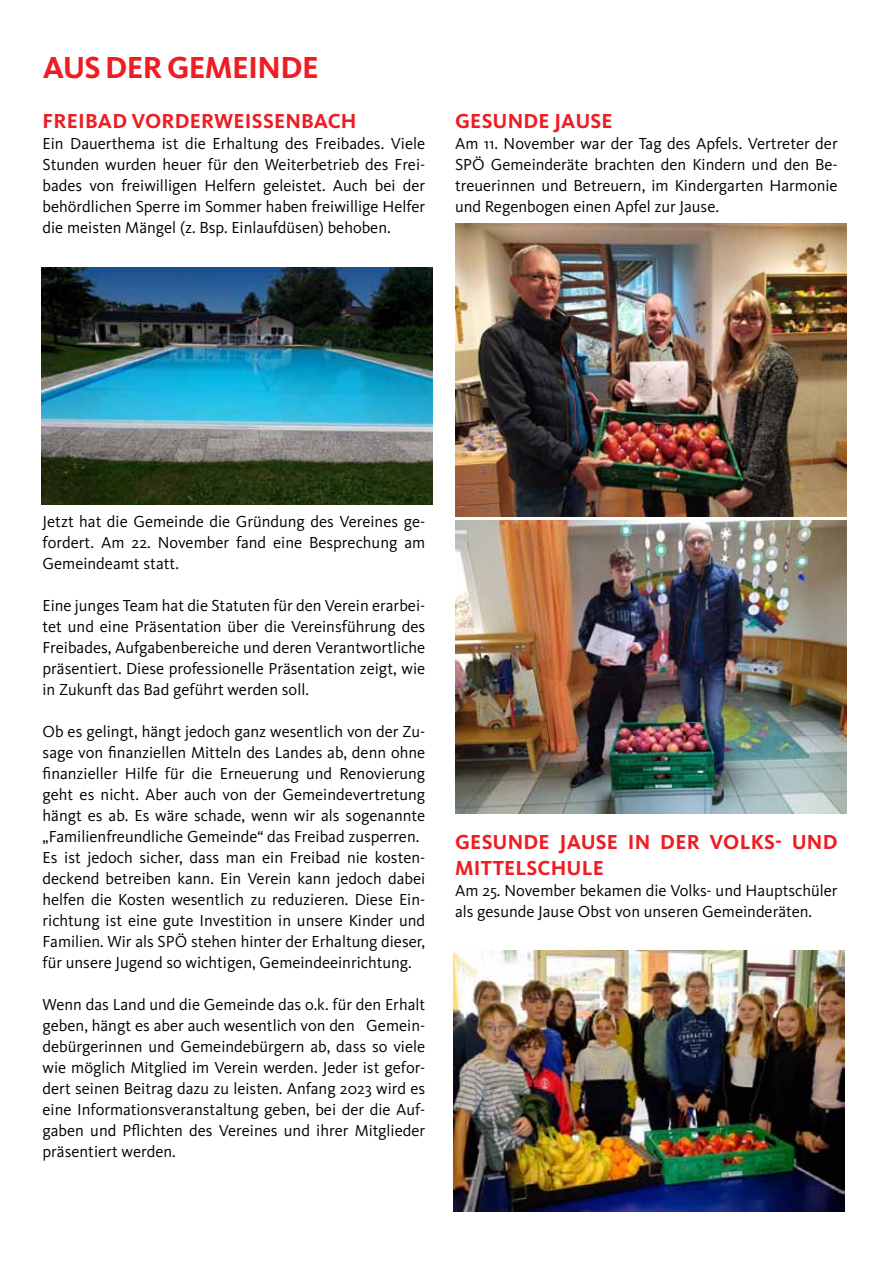
<style>
.page{position:relative;width:893px;height:1263px;background:#fff}
.page>*{position:absolute;margin:0;border:0;box-sizing:border-box;transform-origin:0 0}
.t1{font:700 31.5px "Kievit OT";letter-spacing:-.02em;color:#ed1d24}
.t2{font:700 21px/25.5px "Kievit OT";letter-spacing:.01em;color:#ed1d24}
.t3{font:16.5px/21px "Kievit OT";color:#000;text-align:justify}
</style>
<div class="page">
<img style="left:41px;top:267px;width:391px;height:237px">
<img style="left:455px;top:520px;width:392px;height:294px">
<img style="left:455px;top:223px;width:392px;height:294px">
<img style="left:453px;top:950px;width:391px;height:262px">
<h1 class="t1" style="left:43px;top:49px;width:278px">AUS DER GEMEINDE</h1>
<p class="t2" style="left:43px;top:108px;width:315px">FREIBAD VORDERWEISSENBACH</p>
<p class="t3" style="left:43px;top:133px;width:384px">Ein Dauerthema ist die Erhaltung des Freibades. Viele Stunden wurden heuer für den Weiterbetrieb des Frei&shy;bades von freiwilligen Helfern geleistet. Auch bei der behördlichen Sperre im Sommer haben freiwillige Helfer die meisten Mängel (z. Bsp. Einlaufdüsen) behoben.</p>
<p class="t2" style="left:455px;top:108px;width:159px">GESUNDE JAUSE</p>
<p class="t3" style="left:455px;top:133px;width:384px">Am 11. November war der Tag des Apfels. Vertreter der SPÖ Gemeinderäte brachten den Kindern und den Be&shy;treuerinnen und Betreuern, im Kindergarten Harmonie und Regenbogen einen Apfel zur Jause.</p>
<p class="t3" style="left:43px;top:511px;width:384px">Jetzt hat die Gemeinde die Gründung des Vereines ge&shy;fordert. Am 22. November fand eine Besprechung am Gemeindeamt statt.</p>
<p class="t3" style="left:43px;top:595px;width:384px">Eine junges Team hat die Statuten für den Verein erarbei&shy;tet und eine Präsentation über die Vereinsführung des Freibades, Aufgabenbereiche und deren Verantwortliche präsentiert. Diese professionelle Präsentation zeigt, wie in Zukunft das Bad geführt werden soll.</p>
<p class="t3" style="left:43px;top:721px;width:384px;text-align:left">Ob es gelingt, hängt jedoch ganz wesentlich von der Zu&shy;sage von finanziellen Mitteln des Landes ab, denn ohne finanzieller Hilfe für die Erneuerung und Renovierung geht es nicht. Aber auch von der Gemeindevertretung hängt es ab. Es wäre schade, wenn wir als sogenannte „Familienfreundliche Gemeinde“ das Freibad zusperren.<br>Es ist jedoch sicher, dass man ein Freibad nie kosten&shy;deckend betreiben kann. Ein Verein kann jedoch dabei helfen die Kosten wesentlich zu reduzieren. Diese Ein&shy;richtung ist eine gute Investition in unsere Kinder und Familien. Wir als SPÖ stehen hinter der Erhaltung dieser, für unsere Jugend so wichtigen, Gemeindeeinrichtung.</p>
<p class="t3" style="left:43px;top:994px;width:384px">Wenn das Land und die Gemeinde das o.k. für den Erhalt geben, hängt es aber auch wesentlich von den Gemein&shy;debürgerinnen und Gemeindebürgern ab, dass so viele wie möglich Mitglied im Verein werden. Jeder ist gefor&shy;dert seinen Beitrag dazu zu leisten. Anfang 2023 wird es eine Informationsveranstaltung geben, bei der die Auf&shy;gaben und Pflichten des Vereines und ihrer Mitglieder präsentiert werden.</p>
<p class="t2" style="left:455px;top:829px;width:384px">GESUNDE JAUSE IN DER VOLKS- UND<br>MITTELSCHULE</p>
<p class="t3" style="left:455px;top:880px;width:384px">Am 25. November bekamen die Volks- und Hauptschüler als gesunde Jause Obst von unseren Gemeinderäten.</p>
</div>
